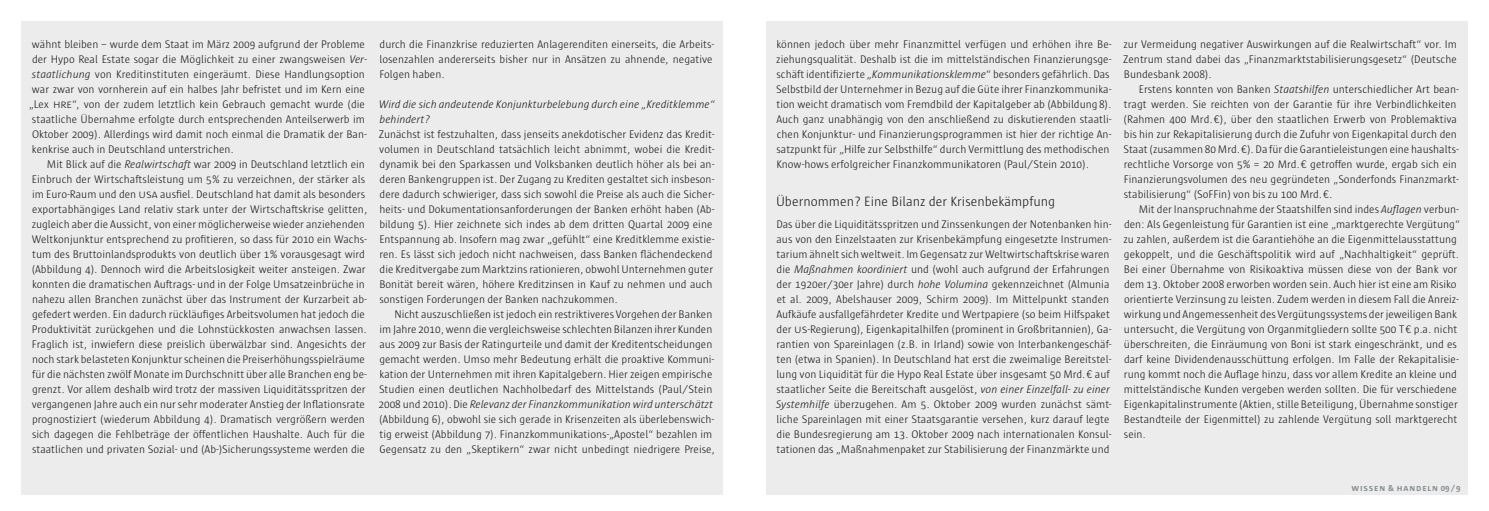
<style>
.page{position:relative;width:1489px;height:511px;background:#fff}
.page>*{position:absolute;margin:0;border:0;box-sizing:border-box;transform-origin:0 0}
.t1{font:300 13.75px "Sun";color:#1a1918}
.t2{font:300 11.25px/15px "Sun";color:#1a1918}
.t3{font:italic 300 11.25px/15px "Sun";color:#1a1918}
.t4{font:700 8.75px "Sun";color:#868d91}
.t5{font:700 8.75px "Sun SC";color:#868d91}
.s1{font-style:italic}
.s2{font-family:"Sun SC"}
</style>
<div class="page">
<div style="left:21px;top:21px;width:702px;height:473px;background:#ececec"></div>
<div style="left:765px;top:21px;width:702px;height:473px;background:#ececec"></div>
<p class="t2" style="left:32px;top:37px;width:334px">wähnt bleiben – wurde dem Staat im März 2009 aufgrund der Probleme</p>
<p class="t2" style="left:32px;top:52px;width:336px">der Hypo Real Estate sogar die Möglichkeit zu einer zwangsweisen <span class="s1">Ver-</span></p>
<p class="t2" style="left:32px;top:67px;width:334px"><span class="s1">staatlichung</span> von Kreditinstituten eingeräumt. Diese Handlungsoption</p>
<p class="t2" style="left:32px;top:82px;width:334px">war zwar von vornherein auf ein halbes Jahr befristet und im Kern eine</p>
<p class="t2" style="left:29px;top:97px;width:338px">„Lex <span class="s2">hre</span>“, von der zudem letztlich kein Gebrauch gemacht wurde (die</p>
<p class="t2" style="left:32px;top:112px;width:334px">staatliche Übernahme erfolgte durch entsprechenden Anteilserwerb im</p>
<p class="t2" style="left:32px;top:127px;width:336px">Oktober 2009). Allerdings wird damit noch einmal die Dramatik der Ban-</p>
<p class="t2" style="left:32px;top:142px;width:203px">kenkrise auch in Deutschland unterstrichen.</p>
<p class="t2" style="left:47px;top:156px;width:319px">Mit Blick auf die <span class="s1">Realwirtschaft</span> war 2009 in Deutschland letztlich ein</p>
<p class="t2" style="left:32px;top:171px;width:335px">Einbruch der Wirtschaftsleistung um 5% zu verzeichnen, der stärker als</p>
<p class="t2" style="left:32px;top:186px;width:334px">im Euro-Raum und den <span class="s2">usa</span> ausfiel. Deutschland hat damit als besonders</p>
<p class="t2" style="left:32px;top:201px;width:337px">exportabhängiges Land relativ stark unter der Wirtschaftskrise gelitten,</p>
<p class="t2" style="left:32px;top:216px;width:335px">zugleich aber die Aussicht, von einer möglicherweise wieder anziehenden</p>
<p class="t2" style="left:32px;top:231px;width:336px">Weltkonjunktur entsprechend zu profitieren, so dass für 2010 ein Wachs-</p>
<p class="t2" style="left:32px;top:246px;width:334px">tum des Bruttoinlandsprodukts von deutlich über 1% vorausgesagt wird</p>
<p class="t2" style="left:32px;top:261px;width:335px">(Abbildung 4). Dennoch wird die Arbeitslosigkeit weiter ansteigen. Zwar</p>
<p class="t2" style="left:32px;top:276px;width:334px">konnten die dramatischen Auftrags- und in der Folge Umsatzeinbrüche in</p>
<p class="t2" style="left:32px;top:291px;width:336px">nahezu allen Branchen zunächst über das Instrument der Kurzarbeit ab-</p>
<p class="t2" style="left:32px;top:306px;width:334px">gefedert werden. Ein dadurch rückläufiges Arbeitsvolumen hat jedoch die</p>
<p class="t2" style="left:32px;top:321px;width:336px">Produktivität zurückgehen und die Lohnstückkosten anwachsen lassen.</p>
<p class="t2" style="left:32px;top:336px;width:335px">Fraglich ist, inwiefern diese preislich überwälzbar sind. Angesichts der</p>
<p class="t2" style="left:32px;top:351px;width:334px">noch stark belasteten Konjunktur scheinen die Preiserhöhungsspielräume</p>
<p class="t2" style="left:32px;top:366px;width:336px">für die nächsten zwölf Monate im Durchschnitt über alle Branchen eng be-</p>
<p class="t2" style="left:32px;top:381px;width:335px">grenzt. Vor allem deshalb wird trotz der massiven Liquiditätsspritzen der</p>
<p class="t2" style="left:32px;top:396px;width:335px">vergangenen Jahre auch ein nur sehr moderater Anstieg der Inflationsrate</p>
<p class="t2" style="left:32px;top:411px;width:334px">prognostiziert (wiederum Abbildung 4). Dramatisch vergrößern werden</p>
<p class="t2" style="left:32px;top:426px;width:334px">sich dagegen die Fehlbeträge der öffentlichen Haushalte. Auch für die</p>
<p class="t2" style="left:32px;top:441px;width:334px">staatlichen und privaten Sozial- und (Ab-)Sicherungssysteme werden die</p>
<p class="t2" style="left:379px;top:36px;width:336px">durch die Finanzkrise reduzierten Anlagerenditen einerseits, die Arbeits&shy;losenzahlen andererseits bisher nur in Ansätzen zu ahnende, negative<br>Folgen haben.</p>
<p class="t3" style="left:379px;top:96px;width:337px">Wird die sich andeutende Konjunkturbelebung durch eine „Kreditklemme“ behindert?</p>
<p class="t2" style="left:379px;top:126px;width:337px">Zunächst ist festzuhalten, dass jenseits anekdotischer Evidenz das Kredit&shy;volumen in Deutschland tatsächlich leicht abnimmt, wobei die Kredit&shy;dynamik bei den Sparkassen und Volksbanken deutlich höher als bei an&shy;deren Bankengruppen ist. Der Zugang zu Krediten gestaltet sich insbeson&shy;dere dadurch schwieriger, dass sich sowohl die Preise als auch die Sicher&shy;heits- und Dokumentationsanforderungen der Banken erhöht haben (Ab&shy;bildung 5). Hier zeichnete sich indes ab dem dritten Quartal 2009 eine Entspannung ab. Insofern mag zwar „gefühlt“ eine Kreditklemme existie&shy;ren. Es lässt sich jedoch nicht nachweisen, dass Banken flächendeckend die Kreditvergabe zum Marktzins rationieren, obwohl Unternehmen guter Bonität bereit wären, höhere Kreditzinsen in Kauf zu nehmen und auch sonstigen Forderungen der Banken nachzukommen.</p>
<p class="t2" style="left:378px;top:306px;width:338px;text-indent:16px">Nicht auszuschließen ist jedoch ein restriktiveres Vorgehen der Banken im Jahre 2010, wenn die vergleichsweise schlechten Bilanzen ihrer Kunden aus 2009 zur Basis der Ratingurteile und damit der Kreditentscheidungen gemacht werden. Umso mehr Bedeutung erhält die proaktive Kommuni&shy;kation der Unternehmen mit ihren Kapitalgebern. Hier zeigen empirische Studien einen deutlichen Nachholbedarf des Mittelstands (Paul/Stein 2008 und 2010). Die <span class="s1">Relevanz der Finanzkommunikation wird unterschätzt </span>(Abbildung 6), obwohl sie sich gerade in Krisenzeiten als überlebenswich&shy;tig erweist (Abbildung 7). Finanzkommunikations-„Apostel“ bezahlen im Gegensatz zu den „Skeptikern“ zwar nicht unbedingt niedrigere Preise,</p>
<p class="t2" style="left:776px;top:36px;width:337px">können jedoch über mehr Finanzmittel verfügen und erhöhen ihre Be&shy;ziehungsqualität. Deshalb ist die im mittelständischen Finanzierungsge&shy;schäft identifizierte <span class="s1">„Kommunikationsklemme</span>“ besonders gefährlich. Das Selbstbild der Unternehmer in Bezug auf die Güte ihrer Finanzkommunika&shy;tion weicht dramatisch vom Fremdbild der Kapitalgeber ab (Abbildung8).<br>Auch ganz unabhängig von den anschließend zu diskutierenden staatli&shy;chen Konjunktur- und Finanzierungsprogrammen ist hier der richtige An&shy;satzpunkt für „Hilfe zur Selbsthilfe“ durch Vermittlung des methodischen Know-hows erfolgreicher Finanzkommunikatoren (Paul/Stein 2010).</p>
<p class="t1" style="left:776px;top:193px;width:281px">Übernommen? Eine Bilanz der Krisenbekämpfung</p>
<p class="t2" style="left:776px;top:217px;width:337px">Das über die Liquiditätsspritzen und Zinssenkungen der Notenbanken hin&shy;aus von den Einzelstaaten zur Krisenbekämpfung eingesetzte Instrumen&shy;tarium ähnelt sich weltweit. Im Gegensatz zur Weltwirtschaftskrise waren die <span class="s1">Maßnahmen koordiniert</span> und (wohl auch aufgrund der Erfahrungen der 1920er/30er Jahre) durch <span class="s1">hohe Volumina</span> gekennzeichnet (Almunia et al. 2009, Abelshauser 2009, Schirm 2009). Im Mittelpunkt standen Aufkäufe ausfallgefährdeter Kredite und Wertpapiere (so beim Hilfspaket der <span class="s2">us</span>-Regierung), Eigenkapitalhilfen (prominent in Großbritannien), Ga&shy;rantien von Spareinlagen (z.B. in Irland) sowie von Interbankengeschäf&shy;ten (etwa in Spanien). In Deutschland hat erst die zweimalige Bereitstel&shy;lung von Liquidität für die Hypo Real Estate über insgesamt 50 Mrd.€ auf staatlicher Seite die Bereitschaft ausgelöst, <span class="s1">von einer Einzelfall- zu einer Systemhilfe</span> überzugehen. Am 5. Oktober 2009 wurden zunächst sämt&shy;liche Spareinlagen mit einer Staatsgarantie versehen, kurz darauf legte die Bundesregierung am 13. Oktober 2009 nach internationalen Konsul&shy;tationen das „Maßnahmenpaket zur Stabilisierung der Finanzmärkte und</p>
<p class="t2" style="left:1123px;top:36px;width:335px;text-align:justify">zur Vermeidung negativer Auswirkungen auf die Realwirtschaft“ vor. Im Zentrum stand dabei das „Finanzmarktstabilisierungsgesetz“ (Deutsche Bundesbank 2008).</p>
<p class="t2" style="left:1123px;top:81px;width:337px;text-indent:15px">Erstens konnten von Banken <span class="s1">Staatshilfen</span> unterschiedlicher Art bean&shy;tragt werden. Sie reichten von der Garantie für ihre Verbindlichkeiten (Rahmen 400 Mrd. €), über den staatlichen Erwerb von Problemaktiva bis hin zur Rekapitalisierung durch die Zufuhr von Eigenkapital durch den Staat (zusammen 80 Mrd. €). Da für die Garantieleistungen eine haushalts&shy;rechtliche Vorsorge von 5% = 20 Mrd.€ getroffen wurde, ergab sich ein Finanzierungsvolumen des neu gegründeten „Sonderfonds Finanzmarkt&shy;stabilisierung“ (SoFFin) von bis zu 100 Mrd.€.</p>
<p class="t2" style="left:1123px;top:201px;width:338px;text-indent:15px">Mit der Inanspruchnahme der Staatshilfen sind indes <span class="s1">Auflagen</span> verbun&shy;den: Als Gegenleistung für Garantien ist eine „marktgerechte Vergütung“ zu zahlen, außerdem ist die Garantiehöhe an die Eigenmittelausstattung gekoppelt, und die Geschäftspolitik wird auf „Nachhaltigkeit“ geprüft.<br>Bei einer Übernahme von Risikoaktiva müssen diese von der Bank vor dem 13. Oktober 2008 erworben worden sein. Auch hier ist eine am Risiko orientierte Verzinsung zu leisten. Zudem werden in diesem Fall die Anreiz&shy;wirkung und Angemessenheit des Vergütungssystems der jeweiligen Bank untersucht, die Vergütung von Organmitgliedern sollte 500 T€ p.a. nicht überschreiten, die Einräumung von Boni ist stark eingeschränkt, und es darf keine Dividendenausschüttung erfolgen. Im Falle der Rekapitalisie&shy;rung kommt noch die Auflage hinzu, dass vor allem Kredite an kleine und mittelständische Kunden vergeben werden sollten. Die für verschiedene Eigenkapitalinstrumente (Aktien, stille Beteiligung, Übernahme sonstiger Bestandteile der Eigenmittel) zu zahlende Vergütung soll marktgerecht sein.</p>
<p class="t5" style="left:1387px;top:482px;width:7px">&amp;</p>
<p class="t4" style="left:1440px;top:482px;width:21px">09/9</p>
</div>
